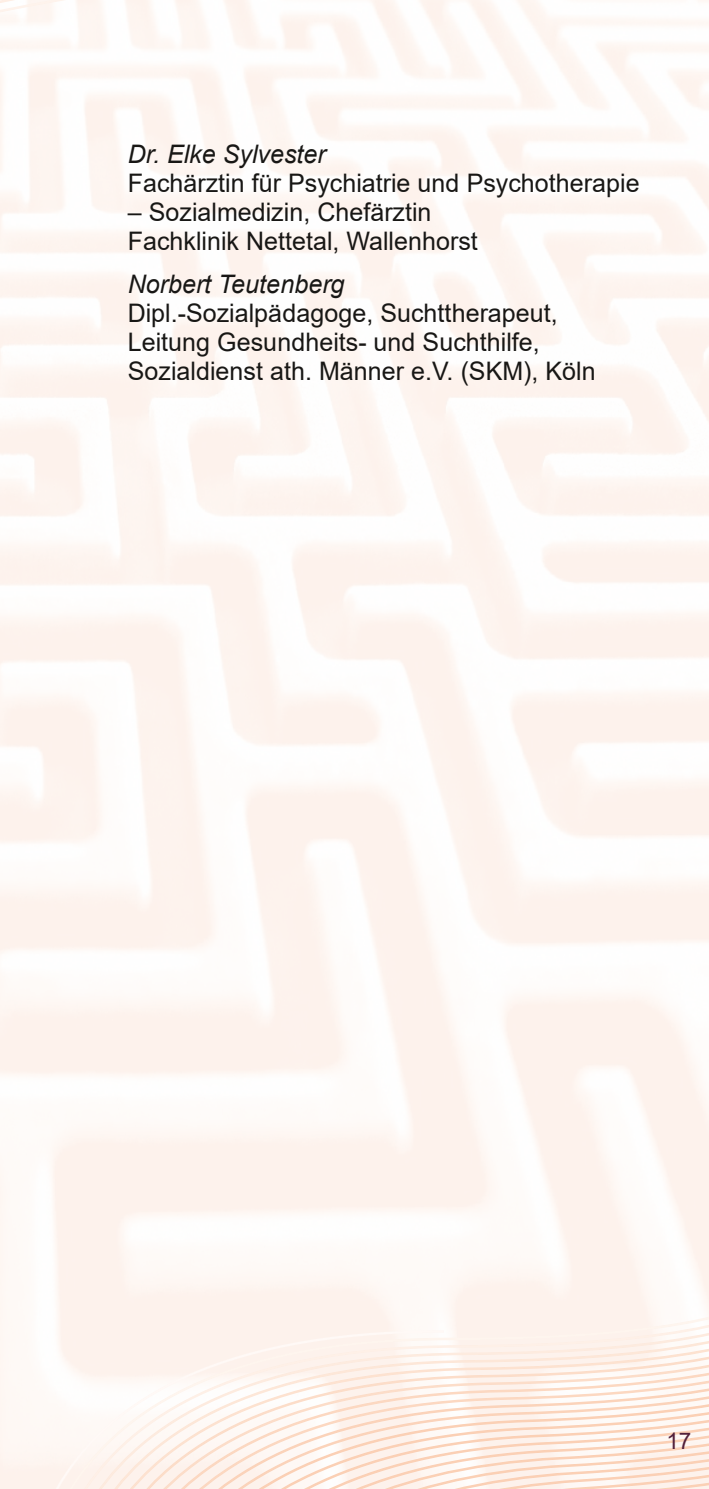
<style>
.page{position:relative;width:709px;height:1489px;background:#fff}
.page>*{position:absolute;margin:0;border:0;box-sizing:border-box;transform-origin:0 0}
.t1{font:25.5px/28.8px "Arial";letter-spacing:.005em;color:#181715}
.t2{font:italic 25.5px "Arial";letter-spacing:.005em;color:#181715}
.t3{font:23px "Arial";color:#52203a}
</style>
<div class="page">
<svg style="left:0;top:1213px;width:709px;height:8px"></svg>
<svg style="left:0;top:1221px;width:709px;height:267px"></svg>
<svg style="left:2px;top:1229px;width:707px;height:259px"></svg>
<svg style="left:14px;top:1237px;width:695px;height:251px"></svg>
<svg style="left:26px;top:1244px;width:683px;height:244px"></svg>
<svg style="left:39px;top:1252px;width:670px;height:236px"></svg>
<svg style="left:51px;top:1260px;width:658px;height:228px"></svg>
<svg style="left:63px;top:1267px;width:646px;height:221px"></svg>
<div style="left:75px;top:1275px;width:634px;height:213px;background:#fef7f3"></div>
<svg style="left:87px;top:1283px;width:622px;height:205px"></svg>
<svg style="left:99px;top:1291px;width:610px;height:197px"></svg>
<svg style="left:111px;top:1298px;width:598px;height:190px"></svg>
<svg style="left:123px;top:1306px;width:586px;height:182px"></svg>
<svg style="left:136px;top:1314px;width:573px;height:174px"></svg>
<svg style="left:148px;top:1322px;width:561px;height:166px"></svg>
<svg style="left:160px;top:1329px;width:549px;height:159px"></svg>
<svg style="left:172px;top:1337px;width:537px;height:151px"></svg>
<svg style="left:184px;top:1345px;width:525px;height:143px"></svg>
<svg style="left:196px;top:1353px;width:513px;height:135px"></svg>
<svg style="left:206px;top:1360px;width:503px;height:128px"></svg>
<svg style="left:215px;top:1368px;width:494px;height:120px"></svg>
<svg style="left:224px;top:1376px;width:485px;height:112px"></svg>
<svg style="left:233px;top:1383px;width:476px;height:105px"></svg>
<svg style="left:0;top:0;width:200px;height:454px"></svg>
<p class="t2" style="left:128px;top:140px;width:200px">Dr. Elke Sylvester</p>
<p class="t1" style="left:128px;top:169px;width:513px">Fachärztin für Psychiatrie und Psychotherapie</p>
<p class="t1" style="left:128px;top:198px;width:351px">– Sozialmedizin, Chefärztin<br>Fachklinik Nettetal, Wallenhorst</p>
<p class="t2" style="left:128px;top:270px;width:218px">Norbert Teutenberg</p>
<p class="t1" style="left:128px;top:299px;width:469px">Dipl.-Sozialpädagoge, Suchttherapeut,<br>Leitung Gesundheits- und Suchthilfe,<br>Sozialdienst ath. Männer e.V. (SKM), Köln</p>
<p class="t3" style="left:666px;top:1427px;width:27px">17</p>
</div>
